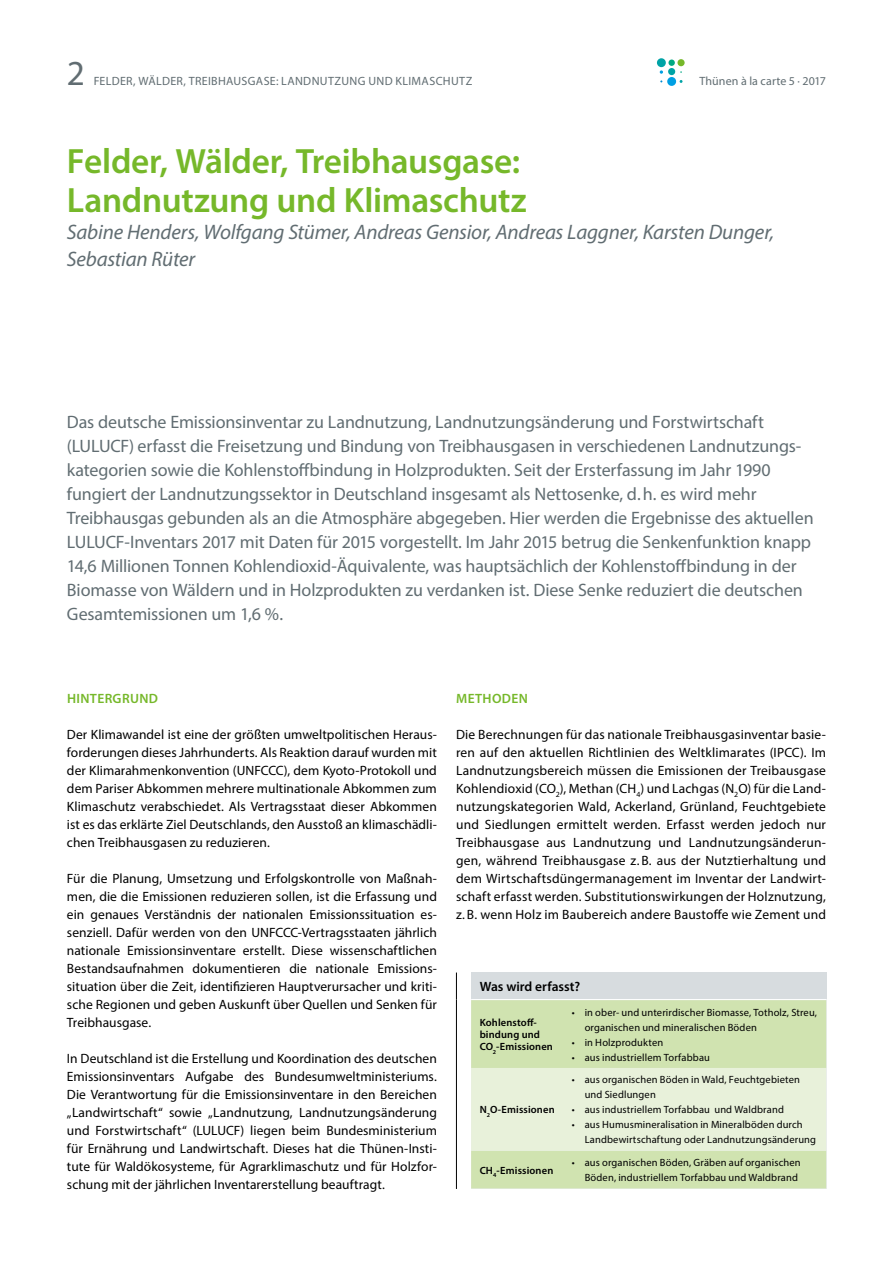
<style>
.page{position:relative;width:893px;height:1263px;background:#fff}
.page>*{position:absolute;margin:0;border:0;box-sizing:border-box;transform-origin:0 0}
.t1{font:600 35.25px/39px "Myriad Pro";letter-spacing:-.01em;color:#76b82a}
.Pagina{font:35.25px "Myriad Pro";color:#616d72}
.t2{font:italic 21px/27px "Myriad Pro";letter-spacing:-.01em;color:#616d72}
.Anlesetext{font:18px/24px "Myriad Pro";letter-spacing:-.01em;color:#616d72}
.Fließtext{font:13.5px/18px "Myriad Pro";letter-spacing:.005em;color:#000;text-align:justify}
.Fließtext-2{font:600 13.5px "Myriad Pro";letter-spacing:.025em;color:#76b82a}
.t3{font:600 13.5px "Myriad Pro";color:#000}
.t4{font:12px "Myriad Pro";letter-spacing:.025em;color:#616d72}
.t5{font:12px "Myriad Pro";letter-spacing:.005em;color:#616d72}
.t6{font:10.5px/15px "Myriad Pro";letter-spacing:.015em;color:#000}
.Bildunterschrift{font:600 10.5px/12px "Myriad Pro";letter-spacing:.015em;color:#000}
</style>
<div class="page">
<div style="left:677px;top:59px;width:8px;height:7px;background:#76b82a;border-radius:50%"></div>
<div style="left:668px;top:60px;width:7px;height:6px;background:#00a984;border-radius:50%"></div>
<div style="left:668px;top:68px;width:7px;height:7px;background:#00a3a6;border-radius:50%"></div>
<div style="left:667px;top:77px;width:9px;height:9px;background:#009fe3;border-radius:50%"></div>
<div style="left:657px;top:58px;width:9px;height:9px;background:#00a3a6;border-radius:50%"></div>
<svg style="left:660px;top:70px;width:3px;height:4px"></svg>
<div style="left:471px;top:972px;width:355px;height:27px;background:#d7dcdf"></div>
<svg style="left:456px;top:972px;width:1px;height:27px"></svg>
<hr style="left:456px;top:999px;width:1px;height:190px;background:#000">
<div style="left:471px;top:1000px;width:355px;height:188px;background:#d0e3b0"></div>
<div style="left:471px;top:1068px;width:355px;height:83px;background:#e8f1da"></div>
<p class="Pagina" style="left:67px;top:51px;width:20px">2</p>
<p class="t4" style="left:94px;top:74px;width:380px">FELDER, WÄLDER, TREIBHAUSGASE: LANDNUTZUNG UND KLIMASCHUTZ</p>
<p class="t5" style="left:699px;top:74px;width:128px">Thünen à la carte 5 · 2017</p>
<h1 class="t1" style="left:67px;top:141px;width:461px">Felder, Wälder, Treibhausgase:<br>Landnutzung und Klimaschutz</h1>
<h1 class="t2" style="left:67px;top:218px;width:709px">Sabine Henders, Wolfgang Stümer, Andreas Gensior, Andreas Laggner, Karsten Dunger,<br>Sebastian Rüter</h1>
<p class="Anlesetext" style="left:67px;top:409px;width:748px">Das deutsche Emissionsinventar zu Landnutzung, Landnutzungsänderung und Forstwirtschaft (LULUCF) erfasst die Freisetzung und Bindung von Treibhausgasen in verschiedenen Landnutzungs&shy;kategorien sowie die Kohlenstoffbindung in Holzprodukten. Seit der Ersterfassung im Jahr 1990 fungiert der Landnutzungssektor in Deutschland insgesamt als Nettosenke, d.h. es wird mehr Treibhausgas gebunden als an die Atmosphäre abgegeben. Hier werden die Ergebnisse des aktuellen LULUCF-Inventars 2017 mit Daten für 2015 vorgestellt. Im Jahr 2015 betrug die Senkenfunktion knapp 14,6 Millionen Tonnen Kohlendioxid-Äquivalente, was hauptsächlich der Kohlenstoffbindung in der Biomasse von Wäldern und in Holzprodukten zu verdanken ist. Diese Senke reduziert die deutschen Gesamtemissionen um 1,6 %.</p>
<h3 class="Fließtext-2" style="left:67px;top:689px;width:92px">HINTERGRUND</h3>
<p class="Fließtext" style="left:67px;top:725px;width:371px">Der Klimawandel ist eine der größten umweltpolitischen Heraus&shy;forderungen dieses Jahrhunderts. Als Reaktion darauf wurden mit der Klimarahmenkonvention (UNFCCC), dem Kyoto-Protokoll und dem Pariser Abkommen mehrere multinationale Abkommen zum Klimaschutz verabschiedet. Als Vertragsstaat dieser Abkommen ist es das erklärte Ziel Deutschlands, den Ausstoß an klimaschädli&shy;chen Treibhausgasen zu reduzieren.</p>
<p class="Fließtext" style="left:67px;top:869px;width:371px">Für die Planung, Umsetzung und Erfolgskontrolle von Maßnah&shy;men, die die Emissionen reduzieren sollen, ist die Erfassung und ein genaues Verständnis der nationalen Emissionssituation es&shy;senziell. Dafür werden von den UNFCCC-Vertragsstaaten jährlich nationale Emissionsinventare erstellt. Diese wissenschaftlichen Bestandsaufnahmen dokumentieren die nationale Emissions&shy;situation über die Zeit, identifizieren Hauptverursacher und kriti&shy;sche Regionen und geben Auskunft über Quellen und Senken für Treibhausgase.</p>
<p class="Fließtext" style="left:67px;top:1049px;width:371px">In Deutschland ist die Erstellung und Koordination des deutschen Emissionsinventars Aufgabe des Bundesumweltministeriums.<br>Die Verantwortung für die Emissionsinventare in den Bereichen „Landwirtschaft“ sowie „Landnutzung, Landnutzungsänderung und Forstwirtschaft“ (LULUCF) liegen beim Bundesministerium für Ernährung und Landwirtschaft. Dieses hat die Thünen-Insti&shy;tute für Waldökosysteme, für Agrarklimaschutz und für Holzfor&shy;schung mit der jährlichen Inventarerstellung beauftragt.</p>
<p class="Fließtext-2" style="left:456px;top:689px;width:73px">METHODEN</p>
<p class="Fließtext" style="left:456px;top:725px;width:371px">Die Berechnungen für das nationale Treibhausgasinventar basie&shy;ren auf den aktuellen Richtlinien des Weltklimarates (IPCC). Im Landnutzungsbereich müssen die Emissionen der Treibausgase Kohlendioxid (CO<sub>2</sub>), Methan (CH<sub>4</sub>) und Lachgas (N<sub>2</sub>O) für die Land&shy;nutzungskategorien Wald, Ackerland, Grünland, Feuchtgebiete und Siedlungen ermittelt werden. Erfasst werden jedoch nur Treibhausgase aus Landnutzung und Landnutzungsänderun&shy;gen, während Treibhausgase z. B. aus der Nutztierhaltung und dem Wirtschaftsdüngermanagement im Inventar der Landwirt&shy;schaft erfasst werden. Substitutionswirkungen der Holznutzung, z. B. wenn Holz im Baubereich andere Baustoffe wie Zement und</p>
<p class="t3" style="left:480px;top:978px;width:102px">Was wird erfasst?</p>
<p class="Bildunterschrift" style="left:480px;top:1016px;width:75px">Kohlenstoff&shy;bindung und<br>CO<sub>2</sub>-Emissionen</p>
<p class="t6" style="left:585px;top:1004px;width:234px;text-indent:-13px">• in ober- und unterirdischer Biomasse, Totholz, Streu, organischen und mineralischen Böden</p>
<p class="t6" style="left:572px;top:1034px;width:93px">• in Holzprodukten</p>
<p class="t6" style="left:572px;top:1049px;width:140px">• aus industriellem Torfabbau</p>
<p class="Bildunterschrift" style="left:480px;top:1103px;width:77px">N<sub>2</sub>O-Emissionen</p>
<p class="t6" style="left:585px;top:1072px;width:217px;text-indent:-13px">• aus organischen Böden in Wald, Feuchtgebieten und Siedlungen</p>
<p class="t6" style="left:572px;top:1102px;width:213px">• aus industriellem Torfabbau und Waldbrand</p>
<p class="t6" style="left:585px;top:1117px;width:233px;text-indent:-13px">• aus Humusmineralisation in Mineralböden durch<br>Landbewirtschaftung oder Landnutzungsänderung</p>
<p class="Bildunterschrift" style="left:480px;top:1164px;width:75px">CH<sub>4</sub>-Emissionen</p>
<p class="t6" style="left:572px;top:1155px;width:230px;text-align:right">• aus organischen Böden, Gräben auf organischen<br>Böden, industriellem Torfabbau und Waldbrand</p>
</div>
